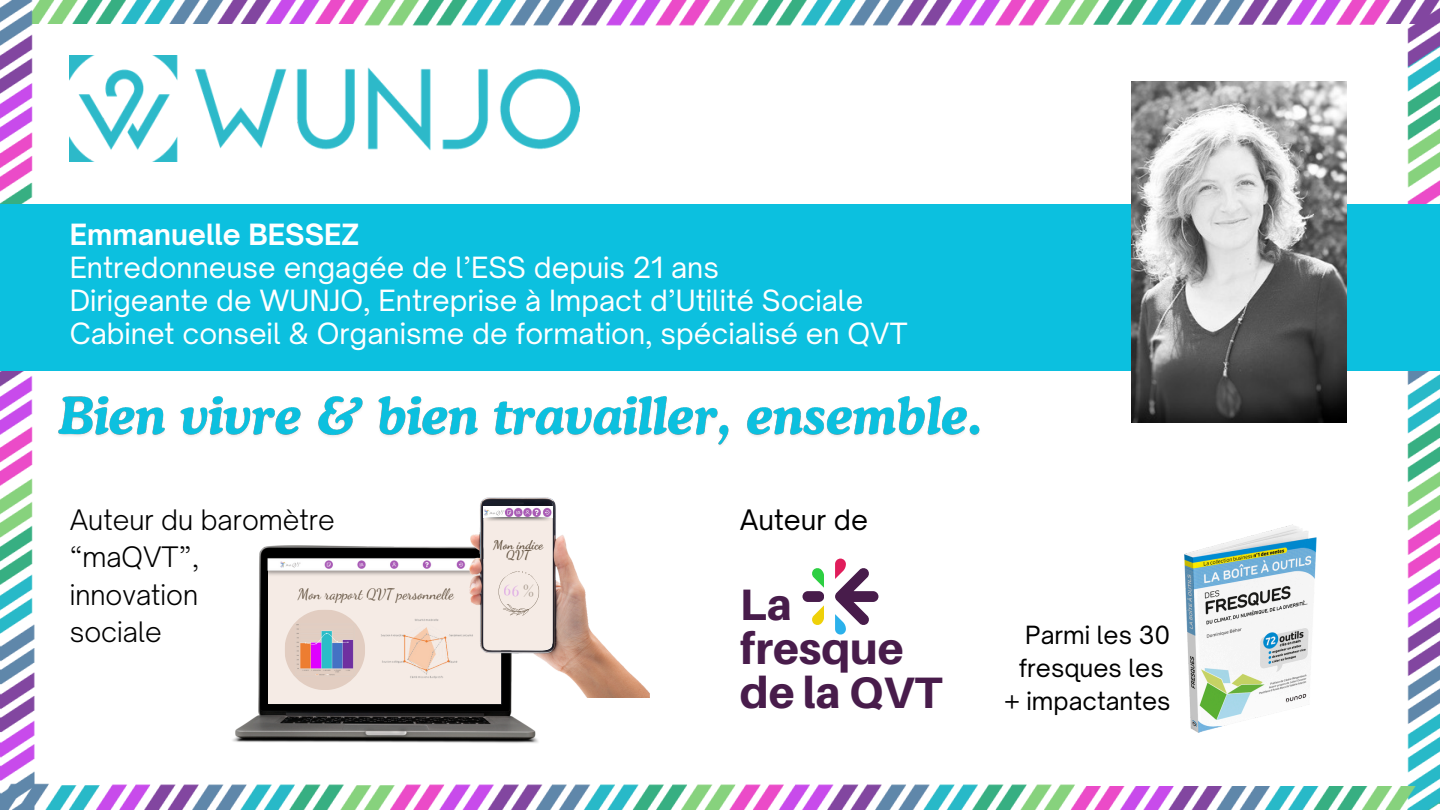
<style>
.page{position:relative;width:1440px;height:810px;background:#fff}
.page>*{position:absolute;margin:0;border:0;box-sizing:border-box;transform-origin:0 0}
.t1{font:800 44px/43.7px "Aileron";color:#481c4b}
.t2{font:28px/33px "Open Sauce One";color:#fff}
.t3{font:300 27px/37.5px "Open Sauce One";color:#000}
.t4{font:27px "Open Sauce One";color:#000}
.t5{font:24px/33px "Open Sauce One";color:#000;text-align:right}
.t6{font:14.7px "Dancing Script";color:#625240}
.t7{font:700 12.3px/10.1px "Dancing Script";color:#625240;text-align:center}
.s1{font-weight:700}
</style>
<div class="page">
<img style="left:0;top:0;width:1440px;height:810px">
<div style="left:0;top:204px;width:1440px;height:167px;background:#0cc0df"></div>
<img style="left:1132px;top:81px;width:214px;height:341px">
<div style="left:802px;top:591px;width:22px;height:11px;background:#481c4b;border-radius:5px"></div>
<svg style="left:812px;top:568px;width:12px;height:20px"></svg>
<svg style="left:812px;top:605px;width:12px;height:20px"></svg>
<svg style="left:835px;top:559px;width:43px;height:76px"></svg>
<img style="left:70px;top:55px;width:510px;height:107px">
<img style="left:229px;top:545px;width:311px;height:200px">
<div style="left:268px;top:559px;width:233px;height:145px;background:#f5ebe5"></div>
<img style="left:243px;top:550px;width:227px;height:29px">
<div style="left:285px;top:609px;width:80px;height:81px;background:#e2cdc1;border-radius:50%"></div>
<img style="left:296px;top:624px;width:58px;height:52px">
<img style="left:381px;top:619px;width:89px;height:60px">
<img style="left:470px;top:498px;width:180px;height:200px">
<img style="left:1170px;top:515px;width:162px;height:230px">
<img style="left:54px;top:384px;width:929px;height:66px">
<svg style="left:484px;top:507px;width:69px;height:143px"></svg>
<p class="t2" style="left:70px;top:218px;width:839px"><span class="s1">Emmanuelle BESSEZ<br></span>Entredonneuse engagée de l’ESS depuis 21 ans<br>Dirigeante de WUNJO, Entreprise à Impact d’Utilité Sociale Cabinet conseil &amp; Organisme de formation, spécialisé en QVT</p>
<h3 class="t3" style="left:70px;top:501px;width:267px">Auteur du baromètre “maQVT”, innovation<br>sociale</h3>
<p class="t6" style="left:298px;top:585px;width:157px">Mon rapport QVT personnelle</p>
<p class="t7" style="left:493px;top:540px;width:51px">Mon indice<br>QVT</p>
<p class="t4" style="left:740px;top:503px;width:130px">Auteur de</p>
<h3 class="t1" style="left:740px;top:582px;width:204px">La fresque de la QVT</h3>
<h1 class="t5" style="left:1005px;top:619px;width:167px">Parmi les 30 fresques les + impactantes</h1>
</div>
